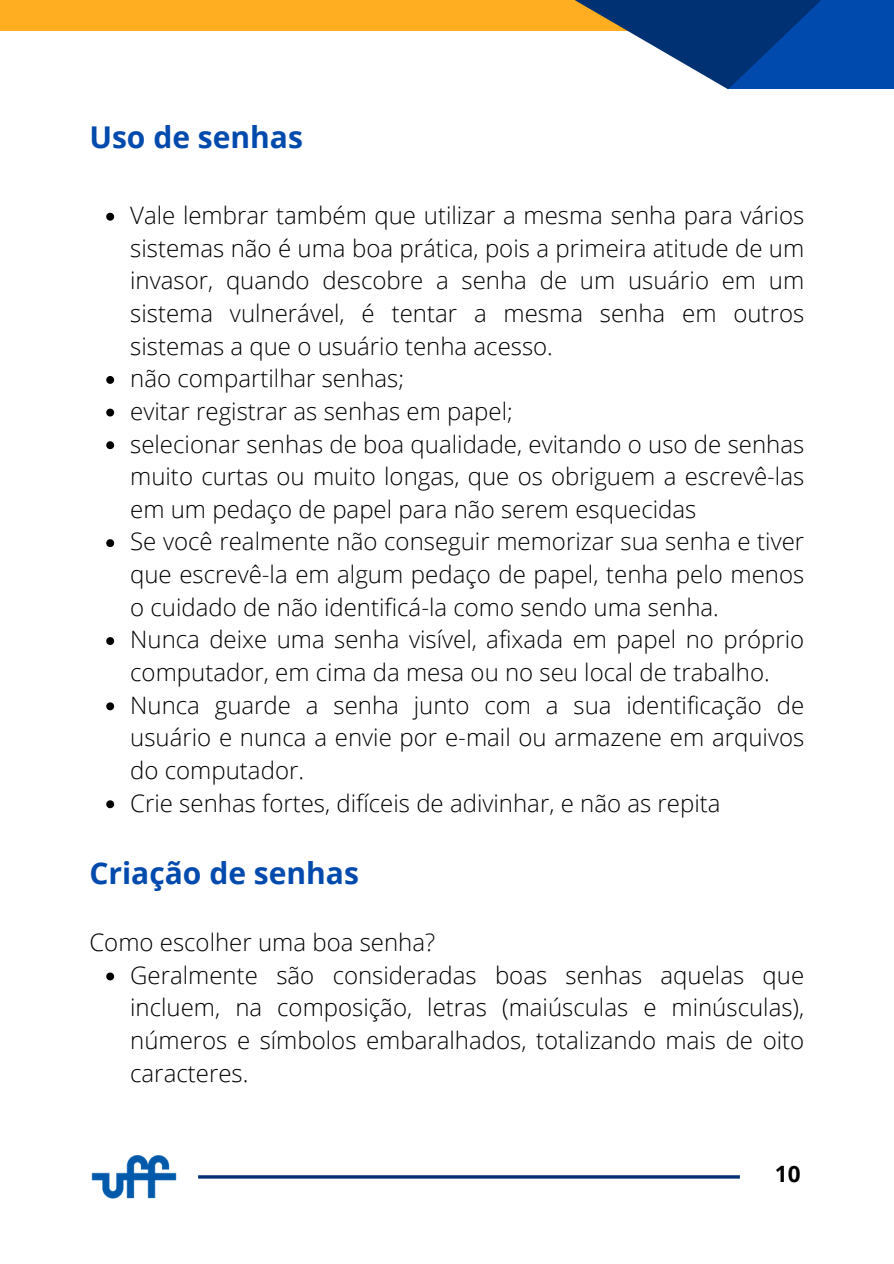
<style>
.page{position:relative;width:894px;height:1264px;background:#fff}
.page>*{position:absolute;margin:0;border:0;box-sizing:border-box;transform-origin:0 0}
.t1{font:700 30px "Open Sans";color:#004aad}
.t2{font:300 24px/32.7px "Open Sans";color:#000;text-align:justify}
.t3{font:700 22.5px "Open Sans";color:#000}
</style>
<div class="page">
<svg style="left:106px;top:213px;width:8px;height:8px"></svg>
<svg style="left:106px;top:376px;width:8px;height:8px"></svg>
<svg style="left:106px;top:408px;width:8px;height:8px"></svg>
<svg style="left:106px;top:441px;width:8px;height:8px"></svg>
<svg style="left:106px;top:539px;width:8px;height:8px"></svg>
<svg style="left:106px;top:637px;width:8px;height:8px"></svg>
<svg style="left:106px;top:702px;width:8px;height:8px"></svg>
<svg style="left:106px;top:800px;width:8px;height:8px"></svg>
<svg style="left:106px;top:972px;width:8px;height:8px"></svg>
<div style="left:0;top:0;width:700px;height:31px;background:#ffad21"></div>
<svg style="left:574px;top:0;width:154px;height:89px"></svg>
<svg style="left:728px;top:0;width:165px;height:89px;background:#00429b"></svg>
<hr style="left:198px;top:1175px;width:541px;height:3px;background:#003172">
<img style="left:91px;top:1154px;width:86px;height:45px">
<h1 class="t1" style="left:89px;top:115px;width:215px">Uso de senhas</h1>
<p class="t2" style="left:130px;top:198px;width:675px">Vale lembrar também que utilizar a mesma senha para vários sistemas não é uma boa prática, pois a primeira atitude de um invasor, quando descobre a senha de um usuário em um sistema vulnerável, é tentar a mesma senha em outros sistemas a que o usuário tenha acesso.</p>
<p class="t2" style="left:130px;top:361px;width:275px">não compartilhar senhas;</p>
<p class="t2" style="left:130px;top:394px;width:384px">evitar registrar as senhas em papel;</p>
<p class="t2" style="left:130px;top:427px;width:675px">selecionar senhas de boa qualidade, evitando o uso de senhas muito curtas ou muito longas, que os obriguem a escrevê-las em um pedaço de papel para não serem esquecidas</p>
<p class="t2" style="left:130px;top:525px;width:675px">Se você realmente não conseguir memorizar sua senha e tiver que escrevê-la em algum pedaço de papel, tenha pelo menos o cuidado de não identificá-la como sendo uma senha.</p>
<p class="t2" style="left:130px;top:622px;width:675px">Nunca deixe uma senha visível, afixada em papel no próprio computador, em cima da mesa ou no seu local de trabalho.</p>
<p class="t2" style="left:130px;top:688px;width:675px">Nunca guarde a senha junto com a sua identificação de usuário e nunca a envie por e-mail ou armazene em arquivos do computador.</p>
<p class="t2" style="left:130px;top:786px;width:591px">Crie senhas fortes, difíceis de adivinhar, e não as repita</p>
<h1 class="t1" style="left:89px;top:851px;width:271px">Criação de senhas</h1>
<p class="t2" style="left:89px;top:925px;width:347px">Como escolher uma boa senha?</p>
<p class="t2" style="left:130px;top:958px;width:675px">Geralmente são consideradas boas senhas aquelas que incluem, na composição, letras (maiúsculas e minúsculas), números e símbolos embaralhados, totalizando mais de oito caracteres.</p>
<p class="t3" style="left:774px;top:1157px;width:27px">10</p>
</div>
